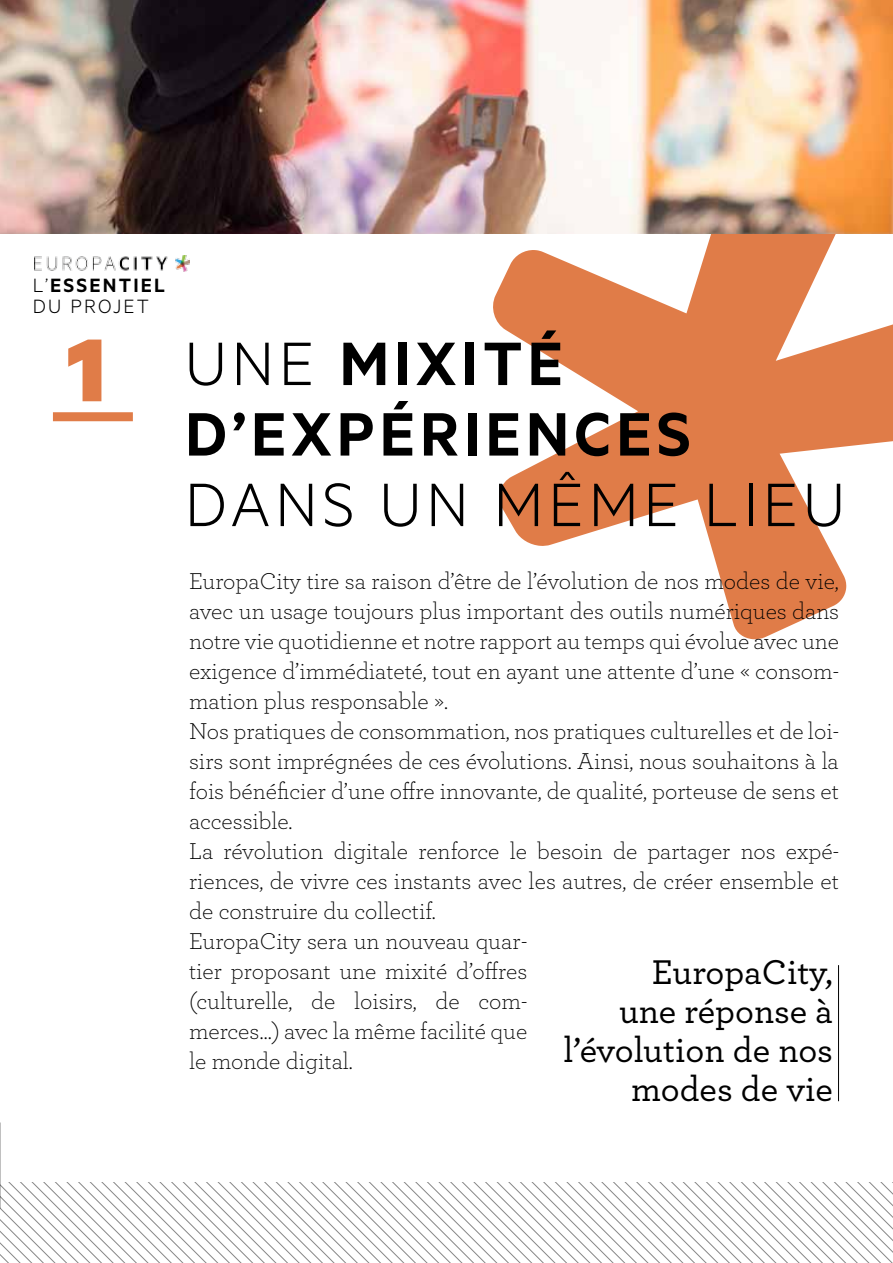
<style>
.page{position:relative;width:893px;height:1263px;background:#fff}
.page>*{position:absolute;margin:0;border:0;box-sizing:border-box;transform-origin:0 0}
.t1{font:900 100.5px "Metric";color:#e07c48}
.t2{font:600 69px/70.5px "Metric";letter-spacing:.07em;color:#000}
.t3{font:300 69px "Metric";letter-spacing:.07em;color:#000}
.t4{font:500 36px/39px "Archer";color:#000;text-align:right}
.t5{font:300 24px/30px "Archer";color:#000}
.t6{font:300 21.6px/21px "Metric";letter-spacing:.1em;color:#000}
.s1{font-weight:600}
.s2{font-weight:300}
</style>
<div class="page">
<svg style="left:493px;top:234px;width:400px;height:405px;fill:#e07c48"></svg>
<img style="left:35px;top:256px;width:154px;height:15px">
<svg style="left:1px;top:1182px;width:892px;height:81px"></svg>
<img style="left:0;top:0;width:893px;height:234px">
<hr style="left:838px;top:965px;width:1px;height:136px;background:#000">
<div style="left:53px;top:412px;width:80px;height:9px;background:#e07c48"></div>
<svg style="left:0;top:1122px;width:1px;height:134px"></svg>
<p class="t6" style="left:33px;top:274px;width:134px">L’<span class="s1">ESSENTIEL<br></span>DU PROJET</p>
<h1 class="t1" style="left:67px;top:307px;width:41px">1</h1>
<h2 class="t2" style="left:185px;top:326px;width:507px"><span class="s2">UNE</span> MIXITÉ<br>D’EXPÉRIENCES</h2>
<h2 class="t3" style="left:185px;top:464px;width:661px">DANS UN MÊME LIEU</h2>
<p class="t5" style="left:189px;top:565px;width:651px">EuropaCity tire sa raison d’être de l’évolution de nos modes de vie, avec un usage toujours plus important des outils numériques dans notre vie quotidienne et notre rapport au temps qui évolue avec une exigence d’immédiateté, tout en ayant une attente d’une « consom&shy;mation plus responsable ».<br>Nos pratiques de consommation, nos pratiques culturelles et de loi&shy;sirs sont imprégnées de ces évolutions. Ainsi, nous souhaitons à la fois bénéficier d’une offre innovante, de qualité, porteuse de sens et accessible.<br>La révolution digitale renforce le besoin de partager nos expé&shy;riences, de vivre ces instants avec les autres, de créer ensemble et de construire du collectif.<br>EuropaCity sera un nouveau quar-<br>tier proposant une mixité d’offres<br>(culturelle, de loisirs, de com-<br>merces…) avec la même facilité que<br>le monde digital.</p>
<h3 class="t4" style="left:564px;top:951px;width:271px">EuropaCity,<br>une réponse à l’évolution de nos modes de vie</h3>
</div>
